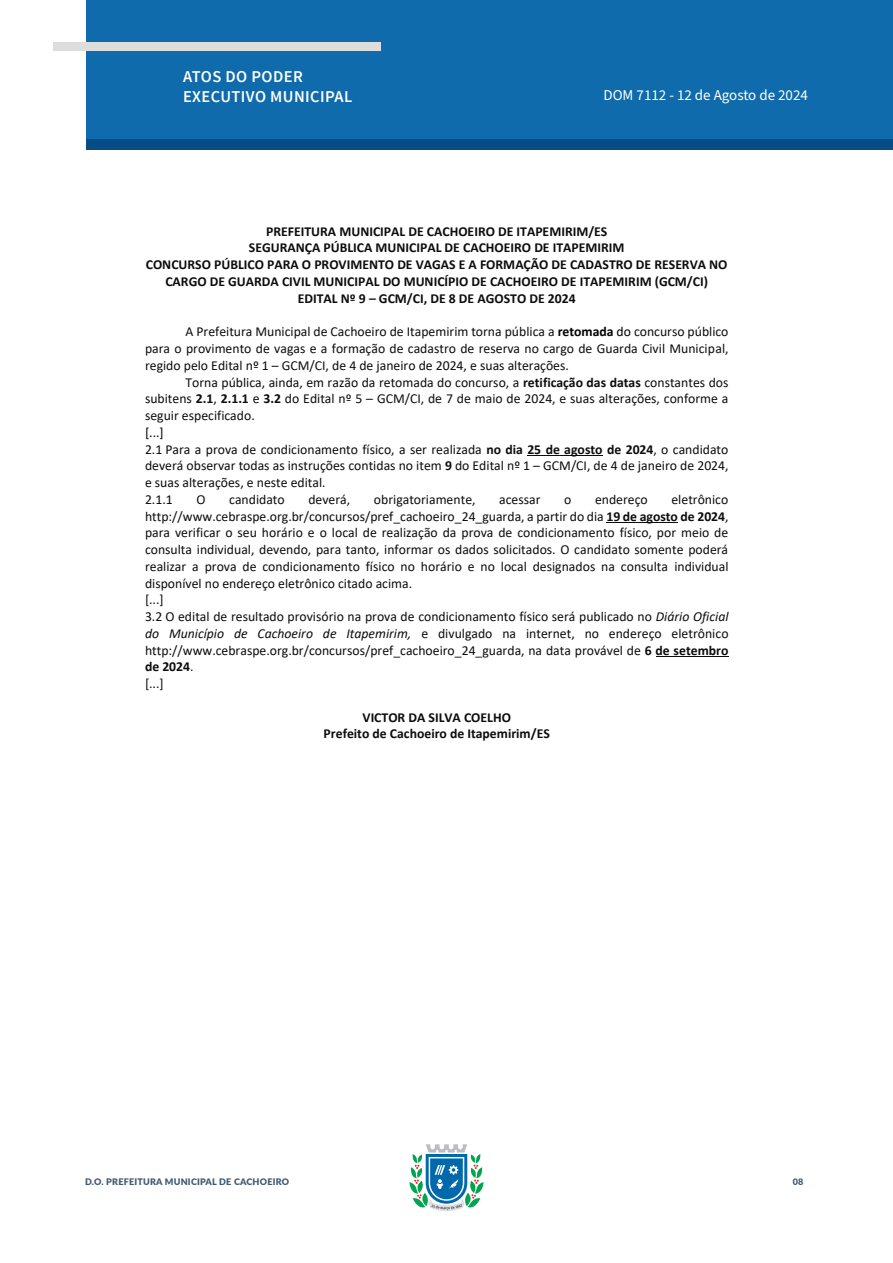
<style>
.page{position:relative;width:893px;height:1263px;background:#fff}
.page>*{position:absolute;margin:0;border:0;box-sizing:border-box;transform-origin:0 0}
.t1{font:600 16.5px/19.8px "Source Sans Pro";letter-spacing:.025em;color:#fff}
.t2{font:15px "Source Sans Pro";color:#fff}
.t3{font:13.65px/16.8px "Calibri";color:#0d0d0d}
.t4{font:700 13.65px/16.8px "Calibri";color:#0d0d0d;text-align:center}
.t5{font:13.65px "Calibri";color:#000}
.t6{font:900 9px "Lato";letter-spacing:.025em;color:#405970}
.s1{font-weight:700;color:#000}
.s2{color:#000}
.s3{font-weight:700}
.s4{font-style:italic}
</style>
<div class="page">
<svg style="left:409px;top:1144px;width:75px;height:67px"></svg>
<div style="left:86px;top:0;width:807px;height:140px;background:#0f6bab"></div>
<div style="left:87px;top:140px;width:806px;height:10px;background:#084c86"></div>
<div style="left:53px;top:42px;width:328px;height:9px;background:#ddd"></div>
<hr style="left:527px;top:455px;width:76px;height:1px;background:#0d0d0d">
<hr style="left:606px;top:522px;width:72px;height:1px;background:#0d0d0d">
<hr style="left:656px;top:656px;width:72px;height:1px;background:#0d0d0d">
<p class="t1" style="left:183px;top:67px;width:171px">ATOS DO PODER<br>EXECUTIVO MUNICIPAL</p>
<p class="t2" style="left:603px;top:85px;width:206px">DOM 7112 - 12 de Agosto de 2024</p>
<p class="t4" style="left:146px;top:223px;width:583px">PREFEITURA MUNICIPAL DE CACHOEIRO DE ITAPEMIRIM/ES<br>SEGURANÇA PÚBLICA MUNICIPAL DE CACHOEIRO DE ITAPEMIRIM<br>CONCURSO PÚBLICO PARA O PROVIMENTO DE VAGAS E A FORMAÇÃO DE CADASTRO DE RESERVA NO CARGO DE GUARDA CIVIL MUNICIPAL DO MUNICÍPIO DE CACHOEIRO DE ITAPEMIRIM (GCM/CI)<br>EDITAL Nº 9 – GCM/CI, DE 8 DE AGOSTO DE 2024</p>
<p class="t3" style="left:186px;top:323px;width:544px">A Prefeitura Municipal de Cachoeiro de Itapemirim torna pública a <span class="s1">retomada</span> <span class="s2">do</span> concurso público</p>
<p class="t3" style="left:145px;top:340px;width:585px">para o provimento de vagas e a formação de cadastro de reserva no cargo de Guarda Civil Municipal,</p>
<p class="t3" style="left:145px;top:356px;width:425px">regido pelo Edital nº 1 – GCM/CI, de 4 de janeiro de 2024, e suas alterações.</p>
<p class="t3" style="left:186px;top:373px;width:544px">Torna pública, ainda, em razão da retomada do concurso, a <span class="s3">retificação das datas</span> constantes dos</p>
<p class="t3" style="left:145px;top:390px;width:585px">subitens <span class="s3">2.1</span>, <span class="s3">2.1.1</span> e <span class="s3">3.2</span> do Edital nº 5 – GCM/CI, de 7 de maio de 2024, e suas alterações, conforme a</p>
<p class="t3" style="left:145px;top:407px;width:111px">seguir especificado.</p>
<p class="t5" style="left:145px;top:423px;width:20px">[...]</p>
<p class="t3" style="left:145px;top:440px;width:585px">2.1 Para a prova de condicionamento físico, a ser realizada <span class="s3">no dia 25 de agosto de 2024</span>, o candidato</p>
<p class="t3" style="left:145px;top:457px;width:585px">deverá observar todas as instruções contidas no item <span class="s3">9</span> do Edital nº 1 – GCM/CI, de 4 de janeiro de 2024,</p>
<p class="t3" style="left:145px;top:474px;width:182px">e suas alterações, e neste edital.</p>
<p class="t3" style="left:145px;top:490px;width:29px">2.1.1</p>
<p class="t3" style="left:196px;top:490px;width:11px">O</p>
<p class="t3" style="left:229px;top:490px;width:57px">candidato</p>
<p class="t3" style="left:308px;top:490px;width:43px">deverá,</p>
<p class="t3" style="left:374px;top:490px;width:103px">obrigatoriamente,</p>
<p class="t3" style="left:499px;top:490px;width:43px">acessar</p>
<p class="t3" style="left:564px;top:490px;width:9px">o</p>
<p class="t3" style="left:595px;top:490px;width:54px">endereço</p>
<p class="t3" style="left:145px;top:490px;width:585px;text-indent:526px">eletrônico http://www.cebraspe.org.br/concursos/pref_cachoeiro_24_guarda, a partir do dia <span class="s3">19 de agosto de 2024</span>, para verificar o seu horário e o local de realização da prova de condicionamento físico, por meio de consulta individual, devendo, para tanto, informar os dados solicitados. O candidato somente poderá realizar a prova de condicionamento físico no horário e no local designados na consulta individual disponível no endereço eletrônico citado acima.<br>[...]<br>3.2 O edital de resultado provisório na prova de condicionamento físico será publicado no <span class="s4">Diário Oficial do Município de Cachoeiro de Itapemirim,</span> e divulgado na internet, no endereço eletrônico http://www.cebraspe.org.br/concursos/pref_cachoeiro_24_guarda, na data provável de <span class="s3">6 de setembro de 2024</span>.<br>[...]</p>
<p class="t4" style="left:324px;top:708px;width:228px">VICTOR DA SILVA COELHO<br>Prefeito de Cachoeiro de Itapemirim/ES</p>
<p class="t6" style="left:85px;top:1175px;width:206px">D.O. PREFEITURA MUNICIPAL DE CACHOEIRO</p>
<p class="t6" style="left:793px;top:1175px;width:12px">08</p>
</div>
